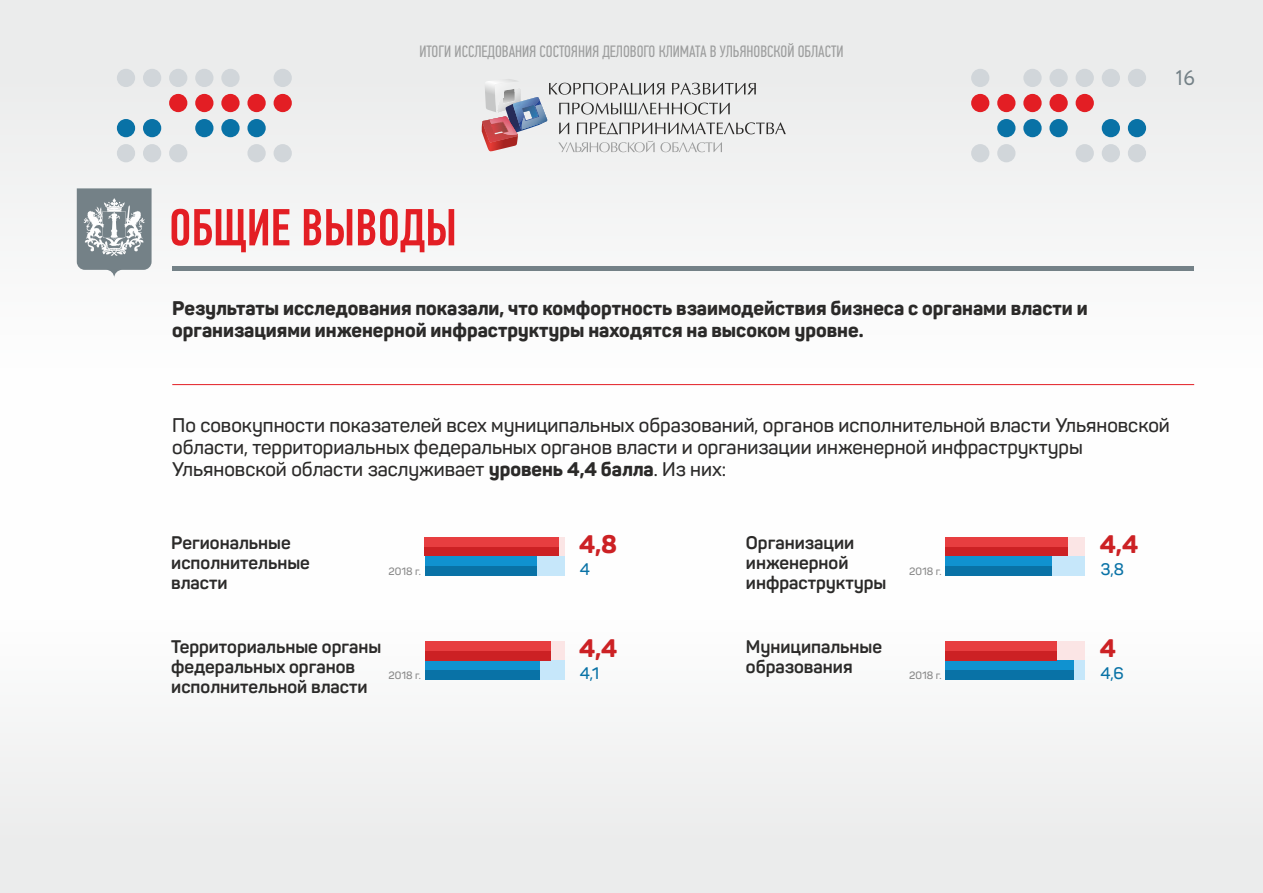
<style>
.page{position:relative;width:1263px;height:893px;background:#f7f7f7}
.page>*{position:absolute;margin:0;border:0;box-sizing:border-box;transform-origin:0 0}
.t1{font:500 52.2px "PF Din Text Comp Pro";color:#e31e24}
.t2{font:800 25.05px "Panton";color:#cc2124}
.t3{font:21px "Circe";color:#748187}
.t4{font:600 19.5px/22px "Panton";color:#2b2a29}
.t5{font:800 19.5px/22px "Panton";color:#2b2a29}
.t6{font:700 18px/20.2px "Panton";color:#2b2a29}
.t7{font:16.5px "PF Din Text Comp Pro";color:#9d9e9e}
.t8{font:600 16.5px "Panton";color:#0972a6}
.t9{font:600 10.5px "Panton";color:#898989}
.s1{font-weight:800}
</style>
<div class="page">
<svg style="left:481px;top:79px;width:305px;height:73px"></svg>
<div style="left:274px;top:69px;width:18px;height:18px;background:#d1d6da;border-radius:50%"></div>
<div style="left:274px;top:94px;width:18px;height:18px;background:#e31e24;border-radius:50%"></div>
<div style="left:247px;top:94px;width:19px;height:18px;background:#e31e24;border-radius:50%"></div>
<div style="left:247px;top:119px;width:19px;height:18px;background:#0972a6;border-radius:50%"></div>
<div style="left:221px;top:119px;width:19px;height:18px;background:#0972a6;border-radius:50%"></div>
<div style="left:274px;top:144px;width:18px;height:18px;background:#d1d6da;border-radius:50%"></div>
<div style="left:247px;top:144px;width:19px;height:18px;background:#d1d6da;border-radius:50%"></div>
<div style="left:169px;top:144px;width:18px;height:18px;background:#d1d6da;border-radius:50%"></div>
<div style="left:143px;top:144px;width:18px;height:18px;background:#d1d6da;border-radius:50%"></div>
<div style="left:117px;top:144px;width:18px;height:18px;background:#d1d6da;border-radius:50%"></div>
<div style="left:195px;top:119px;width:18px;height:18px;background:#0972a6;border-radius:50%"></div>
<div style="left:143px;top:119px;width:18px;height:18px;background:#0972a6;border-radius:50%"></div>
<div style="left:117px;top:119px;width:18px;height:18px;background:#0972a6;border-radius:50%"></div>
<div style="left:221px;top:94px;width:19px;height:18px;background:#e31e24;border-radius:50%"></div>
<div style="left:195px;top:94px;width:18px;height:18px;background:#e31e24;border-radius:50%"></div>
<div style="left:169px;top:94px;width:18px;height:18px;background:#e31e24;border-radius:50%"></div>
<div style="left:221px;top:69px;width:19px;height:18px;background:#d1d6da;border-radius:50%"></div>
<div style="left:195px;top:69px;width:18px;height:18px;background:#d1d6da;border-radius:50%"></div>
<div style="left:169px;top:69px;width:18px;height:18px;background:#d1d6da;border-radius:50%"></div>
<div style="left:143px;top:69px;width:18px;height:18px;background:#d1d6da;border-radius:50%"></div>
<div style="left:117px;top:69px;width:18px;height:18px;background:#d1d6da;border-radius:50%"></div>
<div style="left:971px;top:69px;width:18px;height:18px;background:#d1d6da;border-radius:50%"></div>
<div style="left:971px;top:94px;width:18px;height:18px;background:#e31e24;border-radius:50%"></div>
<div style="left:997px;top:94px;width:18px;height:18px;background:#e31e24;border-radius:50%"></div>
<div style="left:997px;top:119px;width:18px;height:18px;background:#0972a6;border-radius:50%"></div>
<div style="left:1023px;top:119px;width:19px;height:18px;background:#0972a6;border-radius:50%"></div>
<div style="left:971px;top:144px;width:18px;height:18px;background:#d1d6da;border-radius:50%"></div>
<div style="left:997px;top:144px;width:18px;height:18px;background:#d1d6da;border-radius:50%"></div>
<div style="left:1075px;top:144px;width:19px;height:18px;background:#d1d6da;border-radius:50%"></div>
<div style="left:1102px;top:144px;width:18px;height:18px;background:#d1d6da;border-radius:50%"></div>
<div style="left:1128px;top:144px;width:18px;height:18px;background:#d1d6da;border-radius:50%"></div>
<div style="left:1049px;top:119px;width:19px;height:18px;background:#0972a6;border-radius:50%"></div>
<div style="left:1102px;top:119px;width:18px;height:18px;background:#0972a6;border-radius:50%"></div>
<div style="left:1128px;top:119px;width:18px;height:18px;background:#0972a6;border-radius:50%"></div>
<div style="left:1023px;top:94px;width:19px;height:18px;background:#e31e24;border-radius:50%"></div>
<div style="left:1049px;top:94px;width:19px;height:18px;background:#e31e24;border-radius:50%"></div>
<div style="left:1075px;top:94px;width:19px;height:18px;background:#e31e24;border-radius:50%"></div>
<div style="left:1023px;top:69px;width:19px;height:18px;background:#d1d6da;border-radius:50%"></div>
<div style="left:1049px;top:69px;width:19px;height:18px;background:#d1d6da;border-radius:50%"></div>
<div style="left:1075px;top:69px;width:19px;height:18px;background:#d1d6da;border-radius:50%"></div>
<div style="left:1102px;top:69px;width:18px;height:18px;background:#d1d6da;border-radius:50%"></div>
<div style="left:1128px;top:69px;width:18px;height:18px;background:#d1d6da;border-radius:50%"></div>
<div style="left:172px;top:266px;width:1022px;height:5px;background:#748187"></div>
<svg style="left:77px;top:188px;width:75px;height:89px"></svg>
<div style="left:425px;top:537px;width:139px;height:19px;background:#fbe5e5"></div>
<div style="left:425px;top:556px;width:139px;height:19px;background:#c6e7fa"></div>
<div style="left:425px;top:566px;width:111px;height:9px;background:#0972a6"></div>
<div style="left:425px;top:556px;width:111px;height:10px;background:#1092d0"></div>
<div style="left:425px;top:547px;width:134px;height:9px;background:#cc2124"></div>
<div style="left:425px;top:537px;width:134px;height:10px;background:#e73e40"></div>
<div style="left:425px;top:641px;width:139px;height:19px;background:#fbe5e5"></div>
<div style="left:425px;top:660px;width:139px;height:19px;background:#c6e7fa"></div>
<div style="left:425px;top:670px;width:114px;height:9px;background:#0972a6"></div>
<div style="left:425px;top:660px;width:114px;height:10px;background:#1092d0"></div>
<div style="left:425px;top:651px;width:125px;height:9px;background:#cc2124"></div>
<div style="left:425px;top:641px;width:125px;height:10px;background:#e73e40"></div>
<div style="left:945px;top:537px;width:140px;height:19px;background:#fbe5e5"></div>
<div style="left:945px;top:556px;width:140px;height:19px;background:#c6e7fa"></div>
<div style="left:945px;top:566px;width:106px;height:9px;background:#0972a6"></div>
<div style="left:945px;top:556px;width:106px;height:10px;background:#1092d0"></div>
<div style="left:945px;top:547px;width:123px;height:9px;background:#cc2124"></div>
<div style="left:945px;top:537px;width:123px;height:10px;background:#e73e40"></div>
<div style="left:945px;top:641px;width:140px;height:19px;background:#fbe5e5"></div>
<div style="left:945px;top:660px;width:140px;height:19px;background:#c6e7fa"></div>
<div style="left:945px;top:670px;width:129px;height:9px;background:#0972a6"></div>
<div style="left:945px;top:660px;width:129px;height:10px;background:#1092d0"></div>
<div style="left:945px;top:651px;width:112px;height:9px;background:#cc2124"></div>
<div style="left:945px;top:641px;width:112px;height:10px;background:#e73e40"></div>
<hr style="left:172px;top:384px;width:1022px;height:1px;background:#e31e24">
<p class="t7" style="left:419px;top:45px;width:426px">ИТОГИ ИССЛЕДОВАНИЯ СОСТОЯНИЯ ДЕЛОВОГО КЛИМАТА В УЛЬЯНОВСКОЙ ОБЛАСТИ</p>
<h1 class="t1" style="left:169px;top:206px;width:289px">ОБЩИЕ ВЫВОДЫ</h1>
<p class="t5" style="left:172px;top:299px;width:917px">Результаты исследования показали, что комфортность взаимодействия бизнеса с органами власти и организациями инженерной инфраструктуры находятся на высоком уровне.</p>
<p class="t3" style="left:1175px;top:69px;width:21px">16</p>
<p class="t4" style="left:172px;top:416px;width:999px">По совокупности показателей всех муниципальных образований, органов исполнительной власти Ульяновской области, территориальных федеральных органов власти и организации инженерной инфраструктуры<br>Ульяновской области заслуживает <span class="s1">уровень 4,4 балла</span>. Из них:</p>
<p class="t6" style="left:171px;top:534px;width:140px">Региональные исполнительные власти</p>
<p class="t2" style="left:579px;top:534px;width:40px">4,8</p>
<p class="t8" style="left:580px;top:563px;width:12px">4</p>
<p class="t9" style="left:389px;top:567px;width:34px">2018 г.</p>
<p class="t6" style="left:746px;top:534px;width:142px">Организации инженерной инфраструктуры</p>
<p class="t2" style="left:1100px;top:534px;width:40px">4,4</p>
<p class="t8" style="left:1100px;top:563px;width:25px">3,8</p>
<p class="t9" style="left:909px;top:567px;width:34px">2018 г.</p>
<p class="t6" style="left:171px;top:638px;width:212px">Территориальные органы федеральных органов исполнительной власти</p>
<p class="t2" style="left:579px;top:638px;width:40px">4,4</p>
<p class="t8" style="left:580px;top:667px;width:21px">4,1</p>
<p class="t9" style="left:389px;top:671px;width:34px">2018 г.</p>
<p class="t6" style="left:746px;top:638px;width:138px">Муниципальные образования</p>
<p class="t2" style="left:1100px;top:638px;width:18px">4</p>
<p class="t8" style="left:1100px;top:667px;width:25px">4,6</p>
<p class="t9" style="left:909px;top:671px;width:34px">2018 г.</p>
</div>
